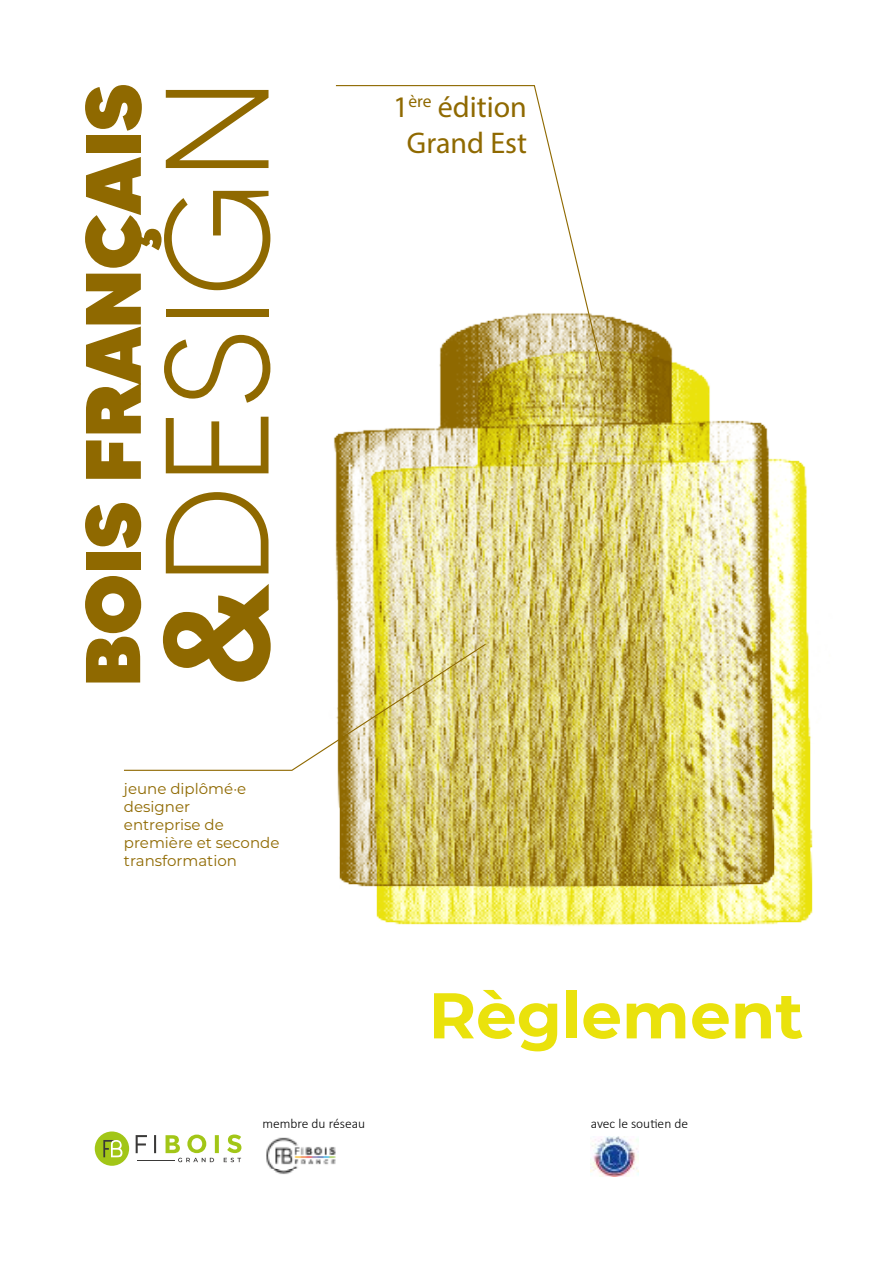
<style>
.page{position:relative;width:893px;height:1263px;background:#fff}
.page>*{position:absolute;margin:0;border:0;box-sizing:border-box;transform-origin:0 0}
.t1{font:700 64.5px "Montserrat";color:#eae20c}
.t2{font:30px/36px "Myriad Pro";color:#8f6900;text-align:center}
.t3{font:15px/18px "Montserrat";color:#8f6900}
.t4{font:300 13.5px "Calibri";color:#000}
</style>
<div class="page">
<img style="left:334px;top:315px;width:306px;height:567px">
<img style="left:343px;top:325px;width:470px;height:601px">
<svg style="left:85px;top:576px;width:56px;height:106px"></svg>
<div style="left:86px;top:553px;width:54px;height:17px;background:#8f6900"></div>
<svg style="left:85px;top:503px;width:56px;height:45px"></svg>
<svg style="left:163px;top:584px;width:108px;height:59px"></svg>
<svg style="left:166px;top:492px;width:102px;height:81px"></svg>
<svg style="left:85px;top:85px;width:185px;height:394px"></svg>
<svg style="left:335px;top:85px;width:268px;height:286px"></svg>
<svg style="left:123px;top:643px;width:364px;height:128px"></svg>
<img style="left:266px;top:1137px;width:70px;height:37px">
<img style="left:591px;top:1136px;width:47px;height:40px">
<svg style="left:136px;top:1135px;width:11px;height:18px"></svg>
<svg style="left:154px;top:1135px;width:2px;height:18px"></svg>
<svg style="left:215px;top:1135px;width:4px;height:18px"></svg>
<div style="left:95px;top:1131px;width:34px;height:35px;background:#a2c617;border-radius:50%"></div>
<svg style="left:103px;top:1140px;width:19px;height:17px"></svg>
<svg style="left:166px;top:1134px;width:48px;height:28px"></svg>
<svg style="left:224px;top:1134px;width:17px;height:28px"></svg>
<hr style="left:137px;top:1160px;width:37px;height:1px;background:#3a3938">
<h2 class="t2" style="left:393px;top:89px;width:135px">1<sup>ère</sup> édition<br>Grand Est</h2>
<p class="t3" style="left:124px;top:779px;width:157px">jeune diplômé·e designer<br>entreprise de première et seconde transformation</p>
<h1 class="t1" style="left:429px;top:969px;width:376px">Règlement</h1>
<p class="t4" style="left:262px;top:1115px;width:104px">membre du réseau</p>
<p class="t4" style="left:591px;top:1115px;width:99px">avec le soutien de</p>
</div>
